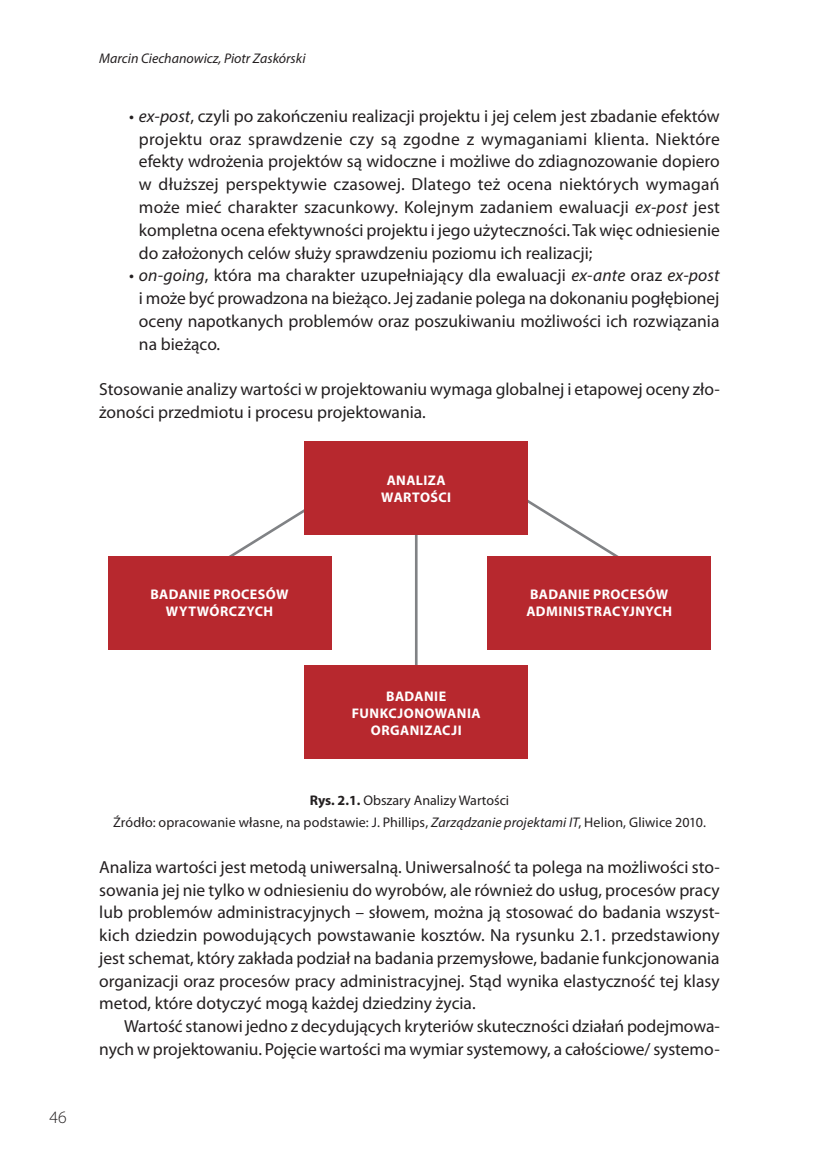
<style>
.page{position:relative;width:819px;height:1166px;background:#fff}
.page>*{position:absolute;margin:0;border:0;box-sizing:border-box;transform-origin:0 0}
.t1{font:17.5px/22.8px "Myriad Pro";color:#231f20;text-align:justify}
.t2{font:300 17.5px "Myriad Pro";color:#231f20}
.t3{font:14px/22.8px "Myriad Pro";letter-spacing:.005em;color:#231f20;text-align:center}
.t4{font:700 14px/16.8px "Myriad Pro";letter-spacing:.03em;color:#fff;text-align:center}
.t5{font:italic 14px "Myriad Pro";color:#231f20}
.s1{font-style:italic}
.s2{font-weight:700}
</style>
<div class="page">
<hr style="left:415px;top:498px;width:2px;height:179px;background:#808285">
<svg style="left:229px;top:509px;width:75px;height:47px"></svg>
<svg style="left:528px;top:500px;width:91px;height:56px"></svg>
<div style="left:304px;top:442px;width:224px;height:93px;background:#b7282e"></div>
<div style="left:304px;top:666px;width:224px;height:93px;background:#b7282e"></div>
<div style="left:108px;top:556px;width:223px;height:93px;background:#b7282e"></div>
<div style="left:487px;top:556px;width:223px;height:93px;background:#b7282e"></div>
<p class="t5" style="left:99px;top:49px;width:208px">Marcin Ciechanowicz, Piotr Zaskórski</p>
<p class="t1" style="left:139px;top:104px;width:582px;text-indent:-10px">• <span class="s1">ex-post</span>, czyli po zakończeniu realizacji projektu i jej celem jest zbadanie efektów projektu oraz sprawdzenie czy są zgodne z wymaganiami klienta. Niektóre efekty wdrożenia projektów są widoczne i możliwe do zdiagnozowanie dopiero w dłuższej perspektywie czasowej. Dlatego też ocena niektórych wymagań może mieć charakter szacunkowy. Kolejnym zadaniem ewaluacji <span class="s1">ex-post</span> jest kompletna ocena efektywności projektu i jego użyteczności. Tak więc odniesienie do założonych celów służy sprawdzeniu poziomu ich realizacji;</p>
<p class="t1" style="left:139px;top:264px;width:582px;text-indent:-10px">• <span class="s1">on-going</span>, która ma charakter uzupełniający dla ewaluacji <span class="s1">ex-ante</span> oraz <span class="s1">ex-post </span>i może być prowadzona na bieżąco. Jej zadanie polega na dokonaniu pogłębionej oceny napotkanych problemów oraz poszukiwaniu możliwości ich rozwiązania na bieżąco.</p>
<p class="t1" style="left:99px;top:377px;width:622px">Stosowanie analizy wartości w projektowaniu wymaga globalnej i etapowej oceny zło&shy;żoności przedmiotu i procesu projektowania.</p>
<p class="t4" style="left:381px;top:472px;width:71px">ANALIZA<br>WARTOŚCI</p>
<p class="t2" style="left:50px;top:1107px;width:19px">46</p>
<p class="t4" style="left:150px;top:586px;width:140px">BADANIE PROCESÓW<br>WYTWÓRCZYCH</p>
<p class="t4" style="left:352px;top:687px;width:130px">BADANIE<br>FUNKCJONOWANIA<br>ORGANIZACJI</p>
<p class="t4" style="left:526px;top:586px;width:147px;text-align:left">BADANIE PROCESÓW<br>ADMINISTRACYJNYCH</p>
<p class="t3" style="left:113px;top:788px;width:594px"><span class="s2">Rys. 2.1.</span> Obszary Analizy Wartości<br>Źródło: opracowanie własne, na podstawie: J. Phillips, <span class="s1">Zarządzanie projektami IT</span>, Helion, Gliwice 2010.</p>
<p class="t1" style="left:99px;top:855px;width:622px">Analiza wartości jest metodą uniwersalną. Uniwersalność ta polega na możliwości sto&shy;sowania jej nie tylko w odniesieniu do wyrobów, ale również do usług, procesów pracy lub problemów administracyjnych – słowem, można ją stosować do badania wszyst&shy;kich dziedzin powodujących powstawanie kosztów. Na rysunku 2.1. przedstawiony jest schemat, który zakłada podział na badania przemysłowe, badanie funkcjonowania organizacji oraz procesów pracy administracyjnej. Stąd wynika elastyczność tej klasy metod, które dotyczyć mogą każdej dziedziny życia.</p>
<p class="t1" style="left:99px;top:1014px;width:622px;text-align:right">Wartość stanowi jedno z decydujących kryteriów skuteczności działań podejmowa&shy;nych w projektowaniu. Pojęcie wartości ma wymiar systemowy, a całościowe/ systemo-</p>
</div>
